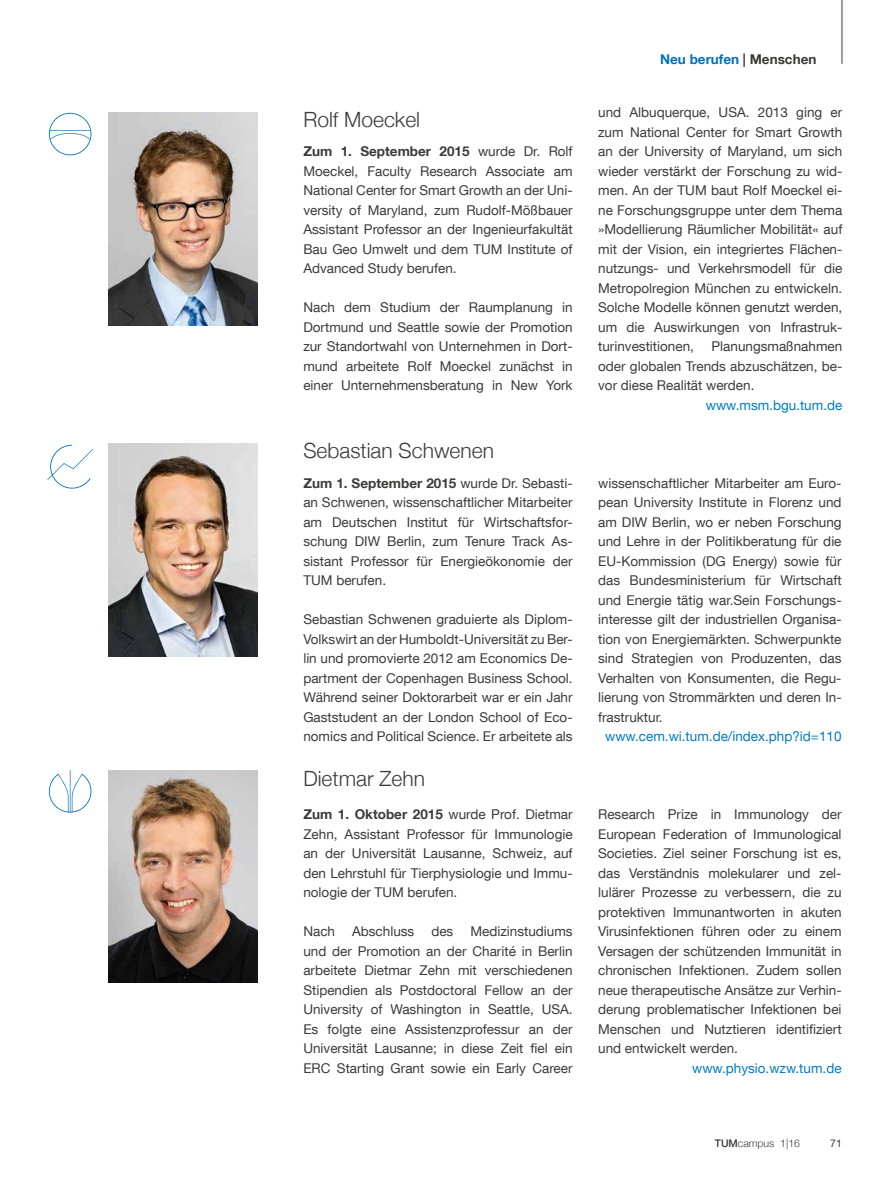
<style>
.page{position:relative;width:893px;height:1191px;background:#fff}
.page>*{position:absolute;margin:0;border:0;box-sizing:border-box;transform-origin:0 0}
.t1{font:300 21px "Helvetica Neue";color:#3b3b3a}
.t2{font:13.5px/19.5px "TUM Neue Helvetica";color:#3b3b3a;text-align:justify}
.t3{font:13.5px "TUM Neue Helvetica";color:#007cc3}
.t4{font:700 13.5px "TUM Neue Helvetica";color:#0071bb}
.t5{font:300 10.5px "Helvetica Neue";color:#3b3b3a}
.t6{font:10.5px "TUM Neue Helvetica";color:#3b3b3a}
.s1{font-weight:700}
.s2{color:#3b3b3a}
.s3{font-weight:500}
</style>
<div class="page">
<hr style="left:842px;top:0;width:1px;height:64px;background:#3b3b3a">
<img style="left:108px;top:443px;width:149px;height:213px">
<img style="left:108px;top:770px;width:149px;height:212px">
<img style="left:108px;top:113px;width:149px;height:212px">
<svg style="left:47px;top:445px;width:46px;height:43px"></svg>
<svg style="left:49px;top:770px;width:42px;height:42px"></svg>
<svg style="left:49px;top:113px;width:42px;height:42px"></svg>
<h1 class="t1" style="left:303px;top:102px;width:118px">Rolf Moeckel</h1>
<p class="t2" style="left:303px;top:141px;width:271px"><span class="s1">Zum 1. September 2015</span> wurde Dr. Rolf Moeckel, Faculty Research Associate am National Center for Smart Growth an der Uni&shy;versity of Maryland, zum Rudolf-Mößbauer Assistant Professor an der Ingenieurfakultät Bau Geo Umwelt und dem TUM Institute of Advanced Study berufen.</p>
<p class="t2" style="left:303px;top:297px;width:271px">Nach dem Studium der Raumplanung in Dortmund und Seattle sowie der Promotion zur Standortwahl von Unternehmen in Dort&shy;mund arbeitete Rolf Moeckel zunächst in einer Unternehmensberatung in New York</p>
<h1 class="t1" style="left:303px;top:434px;width:192px">Sebastian Schwenen</h1>
<p class="t2" style="left:303px;top:473px;width:271px"><span class="s1">Zum 1. September 2015</span> wurde Dr. Sebasti&shy;an Schwenen, wissenschaftlicher Mitarbeiter am Deutschen Institut für Wirtschaftsfor&shy;schung DIW Berlin, zum Tenure Track As&shy;sistant Professor für Energieökonomie der TUM berufen.</p>
<p class="t2" style="left:303px;top:609px;width:271px">Sebastian Schwenen graduierte als Diplom-Volkswirt an der Humboldt-Universität zu Ber&shy;lin und promovierte 2012 am Economics De&shy;partment der Copenhagen Business School.<br>Während seiner Doktorarbeit war er ein Jahr Gaststudent an der London School of Eco&shy;nomics and Political Science. Er arbeitete als</p>
<h1 class="t1" style="left:303px;top:761px;width:123px">Dietmar Zehn</h1>
<p class="t2" style="left:303px;top:804px;width:271px"><span class="s1">Zum 1. Oktober 2015</span> wurde Prof. Dietmar Zehn, Assistant Professor für Immunologie an der Universität Lausanne, Schweiz, auf den Lehrstuhl für Tierphysiologie und Immu&shy;nologie der TUM berufen.</p>
<p class="t2" style="left:303px;top:921px;width:33px">Nach</p>
<p class="t2" style="left:352px;top:921px;width:64px">Abschluss</p>
<p class="t2" style="left:431px;top:921px;width:24px">des</p>
<p class="t2" style="left:303px;top:921px;width:271px;text-indent:167px">Medizinstudiums und der Promotion an der Charité in Berlin arbeitete Dietmar Zehn mit verschiedenen Stipendien als Postdoctoral Fellow an der University of Washington in Seattle, USA.<br>Es folgte eine Assistenzprofessur an der Universität Lausanne; in diese Zeit fiel ein ERC Starting Grant sowie ein Early Career</p>
<p class="t4" style="left:660px;top:50px;width:158px">Neu berufen <span class="s2">| Menschen</span></p>
<p class="t2" style="left:598px;top:102px;width:246px">und Albuquerque, USA. 2013 ging er zum National Center for Smart Growth an der University of Maryland, um sich wieder verstärkt der Forschung zu wid&shy;men. An der TUM baut Rolf Moeckel ei&shy;ne Forschungsgruppe unter dem Thema »Modellierung Räumlicher Mobilität« auf mit der Vision, ein integriertes Flächen&shy;nutzungs- und Verkehrsmodell für die Metropolregion München zu entwickeln.<br>Solche Modelle können genutzt werden, um die Auswirkungen von Infrastruk&shy;turinvestitionen,</p>
<p class="t2" style="left:598px;top:336px;width:246px;text-indent:113px">Planungsmaßnahmen oder globalen Trends abzuschätzen, be&shy;vor diese Realität werden.</p>
<p class="t3" style="left:706px;top:396px;width:138px">www.msm.bgu.tum.de</p>
<p class="t2" style="left:598px;top:473px;width:245px">wissenschaftlicher Mitarbeiter am Euro&shy;pean University Institute in Florenz und am DIW Berlin, wo er neben Forschung und Lehre in der Politikberatung für die EU-Kommission (DG Energy) sowie für das Bundesministerium für Wirtschaft und Energie tätig war.Sein Forschungs&shy;interesse gilt der industriellen Organisa&shy;tion von Energiemärkten. Schwerpunkte sind Strategien von Produzenten, das Verhalten von Konsumenten, die Regu&shy;lierung von Strommärkten und deren In&shy;frastruktur.</p>
<p class="t3" style="left:605px;top:728px;width:238px">www.cem.wi.tum.de/index.php?id=110</p>
<p class="t2" style="left:598px;top:804px;width:245px">Research Prize in Immunology der European Federation of Immunological Societies. Ziel seiner Forschung ist es, das Verständnis molekularer und zel&shy;lulärer Prozesse zu verbessern, die zu protektiven Immunantworten in akuten Virusinfektionen führen oder zu einem Versagen der schützenden Immunität in chronischen Infektionen. Zudem sollen neue therapeutische Ansätze zur Verhin&shy;derung problematischer Infektionen bei Menschen und Nutztieren identifiziert und entwickelt werden.</p>
<p class="t3" style="left:692px;top:1059px;width:151px">www.physio.wzw.tum.de</p>
<p class="t5" style="left:715px;top:1135px;width:87px"><span class="s3">TUM</span>campus 1|16</p>
<p class="t6" style="left:830px;top:1137px;width:13px">71</p>
</div>
